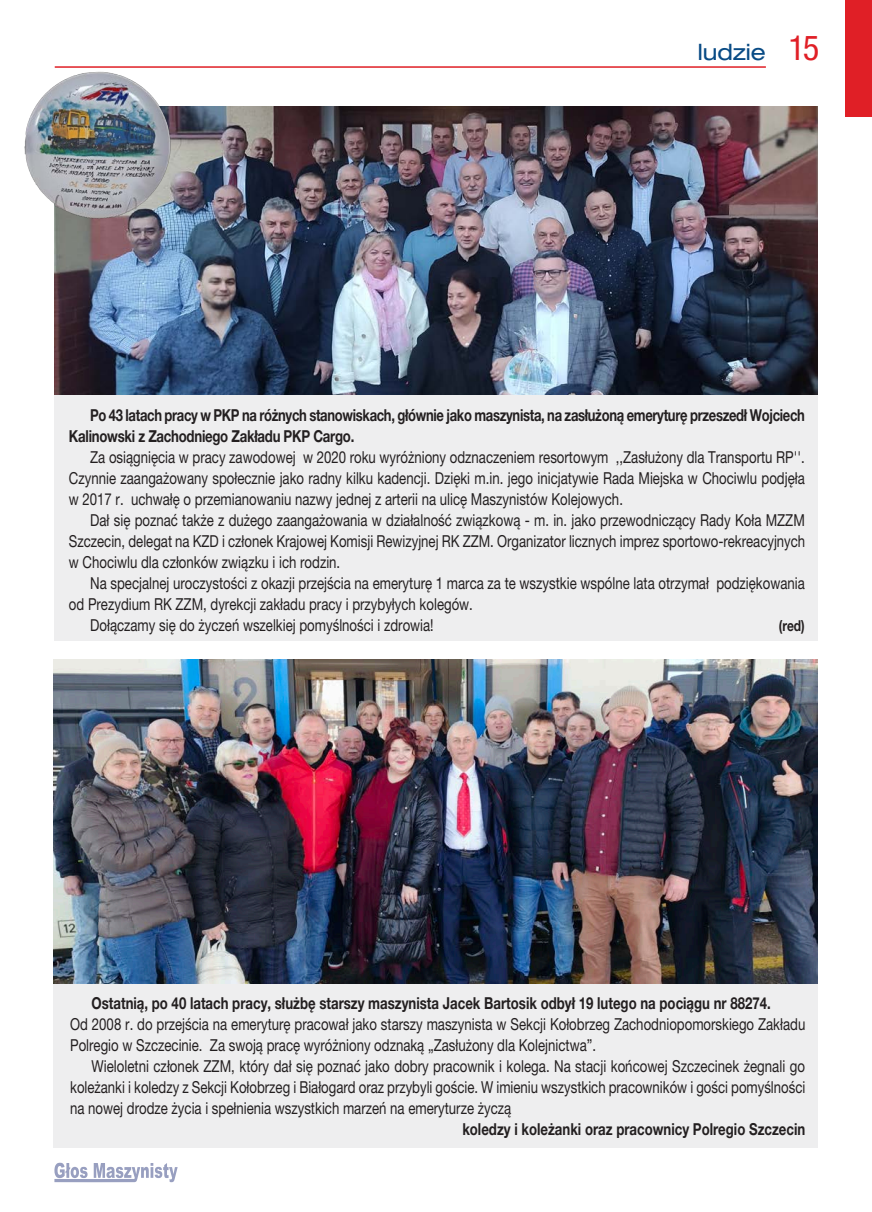
<style>
.page{position:relative;width:872px;height:1212px;background:#fff}
.page>*{position:absolute;margin:0;border:0;box-sizing:border-box;transform-origin:0 0}
.tytuł_duży_43_light_extended{font:expanded 22.5px "Helvetica Neue LT Pro";color:#094b85}
.podstawowy_copy{font:16.5px/21px "Helvetica Neue LT Pro";color:#231f20;text-align:justify;scale:.8 1}
.podstawowy_copy-2{font:700 16.5px/21px "Helvetica Neue LT Pro";letter-spacing:-.02em;color:#231f20;scale:.79 1}
.podstawowy_copy-3{font:700 16.5px "Helvetica Neue LT Pro";color:#231f20;scale:.8 1}
.autor{font:700 16.5px "Helvetica Neue LT Pro";color:#231f20;scale:.8 1}
.podstawowy_copy-4{font:700 15px "Helvetica Neue LT Pro";color:#231f20;scale:.8 1}
.s1{font-stretch:condensed;font-size:34.5px;color:#e01f26}
</style>
<div class="page">
<svg style="left:54px;top:1163px;width:124px;height:19px"></svg>
<hr style="left:55px;top:66px;width:711px;height:2px;background:#e01f26">
<div style="left:54px;top:673px;width:764px;height:475px;background:#eeeeef"></div>
<div style="left:55px;top:106px;width:763px;height:535px;background:#eeeeef"></div>
<div style="left:845px;top:0;width:27px;height:117px;background:#e01f26"></div>
<img style="left:54px;top:659px;width:764px;height:325px">
<img style="left:54px;top:106px;width:763px;height:289px">
<img style="left:24px;top:66px;width:151px;height:158px">
<p class="tytuł_duży_43_light_extended" style="left:697px;top:37px;width:123px">ludzie <span class="s1">15</span></p>
<p class="podstawowy_copy-2" style="left:69px;top:404px;width:933px;text-indent:21px">Po 43 latach pracy w PKP na różnych stanowiskach, głównie jako maszynista, na zasłużoną emeryturę przeszedł Wojciech<br>Kalinowski z Zachodniego Zakładu PKP Cargo.</p>
<p class="podstawowy_copy" style="left:69px;top:447px;width:921px;text-indent:21px">Za osiągnięcia w pracy zawodowej w 2020 roku wyróżniony odznaczeniem resortowym ,,Zasłużony dla Transportu RP''.<br>Czynnie zaangażowany społecznie jako radny kilku kadencji. Dzięki m.in. jego inicjatywie Rada Miejska w Chociwlu podjęła w 2017 r. uchwałę o przemianowaniu nazwy jednej z arterii na ulicę Maszynistów Kolejowych.</p>
<p class="podstawowy_copy" style="left:69px;top:510px;width:922px;text-indent:21px">Dał się poznać także z dużego zaangażowania w działalność związkową - m. in. jako przewodniczący Rady Koła MZZM Szczecin, delegat na KZD i członek Krajowej Komisji Rewizyjnej RK ZZM. Organizator licznych imprez sportowo-rekreacyjnych w Chociwlu dla członków związku i ich rodzin.</p>
<p class="podstawowy_copy" style="left:69px;top:573px;width:921px;text-indent:21px">Na specjalnej uroczystości z okazji przejścia na emeryturę 1 marca za te wszystkie wspólne lata otrzymał podziękowania od Prezydium RK ZZM, dyrekcji zakładu pracy i przybyłych kolegów.</p>
<p class="podstawowy_copy" style="left:90px;top:615px;width:431px">Dołączamy się do życzeń wszelkiej pomyślności i zdrowia!</p>
<p class="podstawowy_copy-4" style="left:779px;top:616px;width:34px">(red)</p>
<p class="podstawowy_copy-3" style="left:91px;top:993px;width:850px">Ostatnią, po 40 latach pracy, służbę starszy maszynista Jacek Bartosik odbył 19 lutego na pociągu nr 88274.</p>
<p class="podstawowy_copy" style="left:70px;top:1014px;width:920px">Od 2008 r. do przejścia na emeryturę pracował jako starszy maszynista w Sekcji Kołobrzeg Zachodniopomorskiego Zakładu<br>Polregio w Szczecinie. Za swoją pracę wyróżniony odznaką „Zasłużony dla Kolejnictwa”.</p>
<p class="podstawowy_copy" style="left:70px;top:1056px;width:920px;text-indent:21px">Wieloletni członek ZZM, który dał się poznać jako dobry pracownik i kolega. Na stacji końcowej Szczecinek żegnali go koleżanki i koledzy z Sekcji Kołobrzeg i Białogard oraz przybyli goście. W imieniu wszystkich pracowników i gości pomyślności na nowej drodze życia i spełnienia wszystkich marzeń na emeryturze życzą</p>
<p class="autor" style="left:462px;top:1119px;width:430px">koledzy i koleżanki oraz pracownicy Polregio Szczecin</p>
</div>
